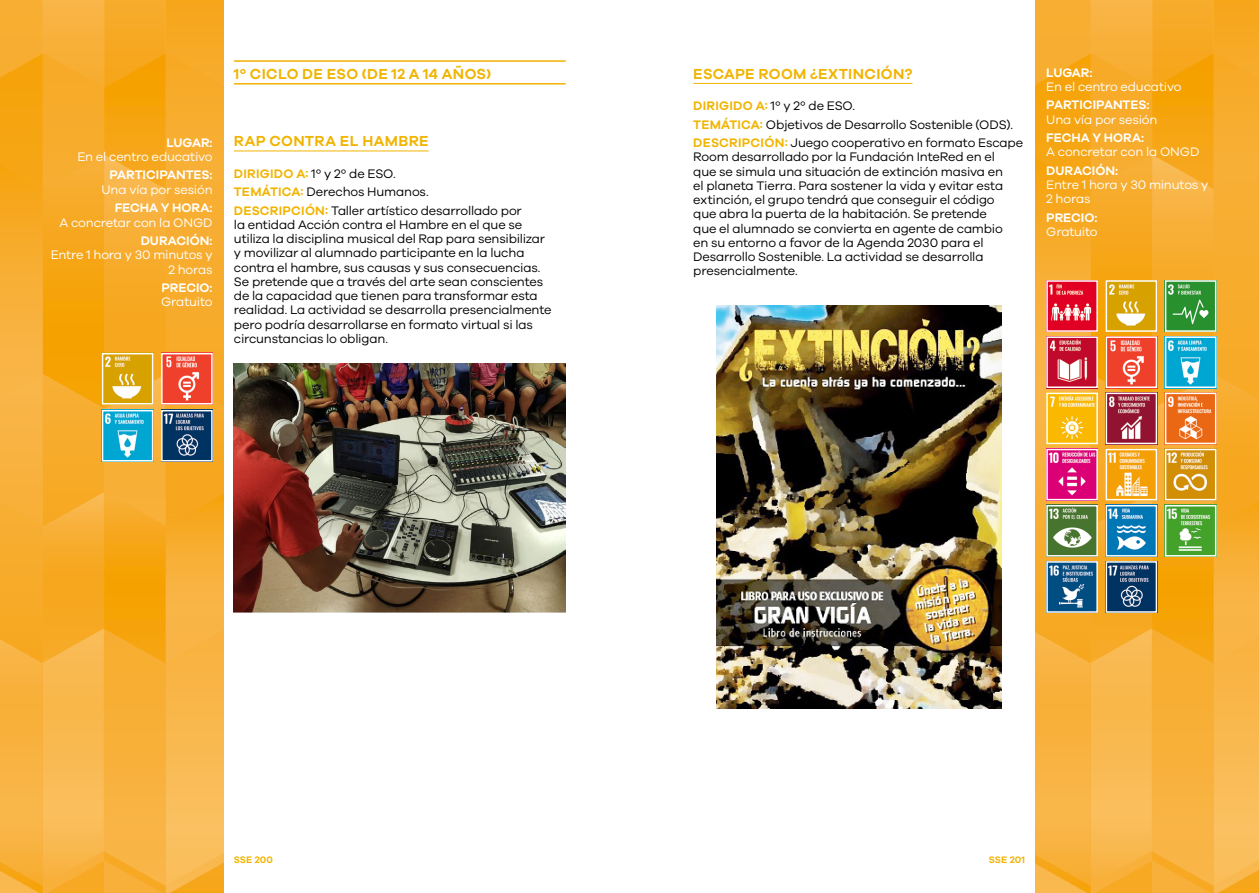
<style>
.page{position:relative;width:1259px;height:893px;background:#fff}
.page>*{position:absolute;margin:0;border:0;box-sizing:border-box;transform-origin:0 0}
.t1{font:600 15px "Galano Grotesque";letter-spacing:.025em;color:#f1b400}
.t2{font:12.75px/14.2px "Galano Grotesque";letter-spacing:-.015em;color:#000}
.t3{font:12.75px/14.2px "Galano Grotesque";letter-spacing:-.015em;color:#fff;text-align:right}
.t4{font:600 12.75px "Galano Grotesque";color:#fff}
.t5{font:600 9.75px "Galano Grotesque";color:#f1b400}
.s1{font-weight:600;color:#f1b400}
</style>
<div class="page">
<img style="left:0;top:0;width:224px;height:893px">
<img style="left:1035px;top:0;width:224px;height:893px">
<hr style="left:234px;top:60px;width:332px;height:2px;background:#f1b400">
<hr style="left:234px;top:83px;width:332px;height:2px;background:#f1b400">
<hr style="left:234px;top:151px;width:195px;height:1px;background:#f1b400">
<hr style="left:693px;top:83px;width:219px;height:1px;background:#f1b400">
<img style="left:716px;top:305px;width:286px;height:404px">
<img style="left:234px;top:364px;width:332px;height:249px">
<img style="left:164px;top:413px;width:46px;height:45px">
<div style="left:161px;top:410px;width:52px;height:51px;border:2px solid #fff"></div>
<img style="left:105px;top:356px;width:45px;height:45px">
<div style="left:102px;top:353px;width:51px;height:51px;border:2px solid #fff"></div>
<img style="left:164px;top:356px;width:46px;height:45px">
<div style="left:161px;top:353px;width:52px;height:51px;border:2px solid #fff"></div>
<img style="left:105px;top:413px;width:45px;height:45px">
<div style="left:102px;top:410px;width:51px;height:51px;border:2px solid #fff"></div>
<img style="left:1049px;top:564px;width:46px;height:46px">
<div style="left:1046px;top:561px;width:52px;height:52px;border:2px solid #fff"></div>
<img style="left:1108px;top:564px;width:46px;height:46px">
<div style="left:1105px;top:561px;width:52px;height:52px;border:2px solid #fff"></div>
<img style="left:1049px;top:283px;width:46px;height:46px">
<div style="left:1046px;top:280px;width:52px;height:52px;border:2px solid #fff"></div>
<img style="left:1108px;top:283px;width:46px;height:46px">
<div style="left:1105px;top:280px;width:52px;height:52px;border:2px solid #fff"></div>
<img style="left:1167px;top:283px;width:46px;height:46px">
<div style="left:1164px;top:280px;width:52px;height:52px;border:2px solid #fff"></div>
<img style="left:1049px;top:339px;width:46px;height:46px">
<div style="left:1046px;top:336px;width:52px;height:52px;border:2px solid #fff"></div>
<img style="left:1108px;top:339px;width:46px;height:46px">
<div style="left:1105px;top:336px;width:52px;height:52px;border:2px solid #fff"></div>
<img style="left:1167px;top:339px;width:46px;height:46px">
<div style="left:1164px;top:336px;width:52px;height:52px;border:2px solid #fff"></div>
<img style="left:1049px;top:396px;width:46px;height:45px">
<div style="left:1046px;top:393px;width:52px;height:51px;border:2px solid #fff"></div>
<img style="left:1108px;top:396px;width:46px;height:45px">
<div style="left:1105px;top:393px;width:52px;height:51px;border:2px solid #fff"></div>
<img style="left:1167px;top:396px;width:46px;height:45px">
<div style="left:1164px;top:393px;width:52px;height:51px;border:2px solid #fff"></div>
<img style="left:1049px;top:452px;width:46px;height:45px">
<div style="left:1046px;top:449px;width:52px;height:51px;border:2px solid #fff"></div>
<img style="left:1108px;top:452px;width:46px;height:45px">
<div style="left:1105px;top:449px;width:52px;height:51px;border:2px solid #fff"></div>
<img style="left:1167px;top:452px;width:46px;height:45px">
<div style="left:1164px;top:449px;width:52px;height:51px;border:2px solid #fff"></div>
<img style="left:1049px;top:508px;width:46px;height:46px">
<div style="left:1046px;top:505px;width:52px;height:52px;border:2px solid #fff"></div>
<img style="left:1108px;top:508px;width:46px;height:46px">
<div style="left:1105px;top:505px;width:52px;height:52px;border:2px solid #fff"></div>
<img style="left:1167px;top:508px;width:46px;height:46px">
<div style="left:1164px;top:505px;width:52px;height:52px;border:2px solid #fff"></div>
<p class="t1" style="left:234px;top:65px;width:259px">1º CICLO DE ESO (DE 12 A 14 AÑOS)</p>
<p class="t4" style="left:166px;top:135px;width:48px">LUGAR:</p>
<p class="t3" style="left:77px;top:149px;width:137px">En el centro educativo</p>
<p class="t4" style="left:109px;top:167px;width:105px">PARTICIPANTES:</p>
<p class="t3" style="left:101px;top:182px;width:113px">Una vía por sesión</p>
<p class="t4" style="left:115px;top:200px;width:99px">FECHA Y HORA:</p>
<p class="t3" style="left:60px;top:215px;width:155px">A concretar con la ONGD</p>
<p class="t4" style="left:141px;top:233px;width:73px">DURACIÓN:</p>
<p class="t3" style="left:51px;top:247px;width:163px">Entre 1 hora y 30 minutos y<br>2 horas</p>
<p class="t4" style="left:161px;top:280px;width:53px">PRECIO:</p>
<p class="t3" style="left:161px;top:294px;width:53px">Gratuito</p>
<p class="t1" style="left:234px;top:132px;width:196px">RAP CONTRA EL HAMBRE</p>
<p class="t2" style="left:234px;top:164px;width:289px;line-height:18.5px"><span class="s1">DIRIGIDO A:</span> 1º y 2º de ESO.<br><span class="s1">TEMÁTICA:</span> Derechos Humanos.<br><span class="s1">DESCRIPCIÓN:</span> Taller artístico desarrollado por</p>
<p class="t2" style="left:234px;top:217px;width:319px">la entidad Acción contra el Hambre en el que se utiliza la disciplina musical del Rap para sensibilizar y movilizar al alumnado participante en la lucha contra el hambre, sus causas y sus consecuencias.<br>Se pretende que a través del arte sean conscientes de la capacidad que tienen para transformar esta realidad. La actividad se desarrolla presencialmente pero podría desarrollarse en formato virtual si las circunstancias lo obligan.</p>
<p class="t1" style="left:693px;top:65px;width:221px">ESCAPE ROOM ¿EXTINCIÓN?</p>
<p class="t2" style="left:693px;top:96px;width:331px;line-height:18.5px"><span class="s1">DIRIGIDO A:</span> 1º y 2º de ESO.<br><span class="s1">TEMÁTICA:</span> Objetivos de Desarrollo Sostenible (ODS).<br><span class="s1">DESCRIPCIÓN:</span> Juego cooperativo en formato Escape</p>
<p class="t2" style="left:693px;top:149px;width:311px">Room desarrollado por la Fundación InteRed en el que se simula una situación de extinción masiva en el planeta Tierra. Para sostener la vida y evitar esta extinción, el grupo tendrá que conseguir el código que abra la puerta de la habitación. Se pretende que el alumnado se convierta en agente de cambio en su entorno a favor de la Agenda 2030 para el Desarrollo Sostenible. La actividad se desarrolla presencialmente.</p>
<p class="t4" style="left:1046px;top:65px;width:48px">LUGAR:</p>
<p class="t3" style="left:1046px;top:79px;width:137px">En el centro educativo</p>
<p class="t4" style="left:1046px;top:97px;width:105px">PARTICIPANTES:</p>
<p class="t3" style="left:1046px;top:112px;width:113px">Una vía por sesión</p>
<p class="t4" style="left:1046px;top:130px;width:99px">FECHA Y HORA:</p>
<p class="t3" style="left:1046px;top:145px;width:155px">A concretar con la ONGD</p>
<p class="t4" style="left:1046px;top:163px;width:73px">DURACIÓN:</p>
<p class="t3" style="left:1046px;top:177px;width:163px;text-align:left">Entre 1 hora y 30 minutos y<br>2 horas</p>
<p class="t4" style="left:1046px;top:210px;width:53px">PRECIO:</p>
<p class="t3" style="left:1046px;top:224px;width:53px">Gratuito</p>
<p class="t5" style="left:234px;top:854px;width:40px">SSE 200</p>
<p class="t5" style="left:989px;top:854px;width:38px">SSE 201</p>
</div>
